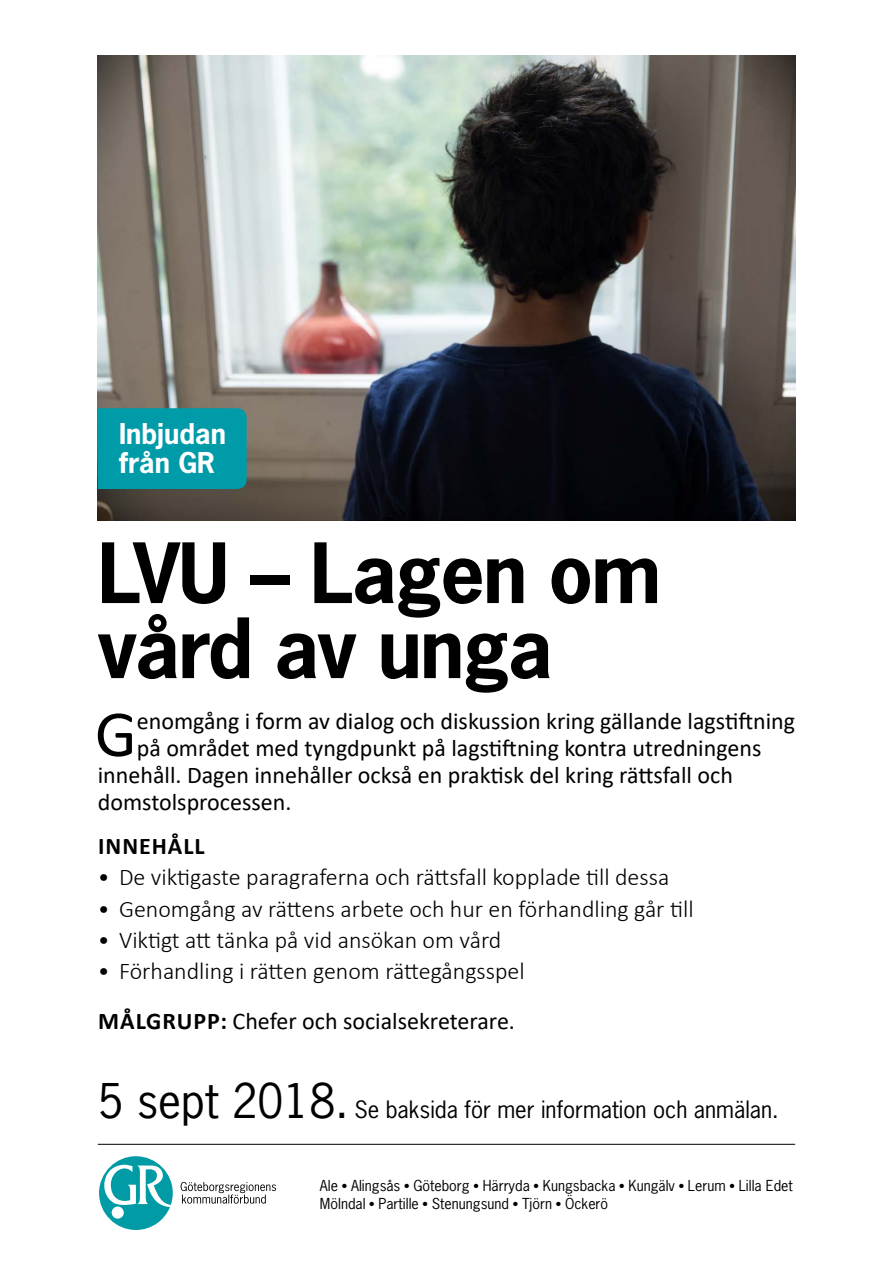
<style>
.page{position:relative;width:893px;height:1263px;background:#fff}
.page>*{position:absolute;margin:0;border:0;box-sizing:border-box;transform-origin:0 0}
.t1{font:700 78px/75px "News Gothic";letter-spacing:-.02em;color:#000}
.t2{font:66.6px "Calibri";color:#000}
.t3{font:700 27px/28.5px "News Gothic";color:#fff}
.t4{font:300 24px/50.4px "Calibri";color:#000}
.t5{font:24px "Calibri";color:#000}
.t6{font:700 24px "Calibri";letter-spacing:.04em;color:#000}
.t7{font:22.5px "News Gothic";color:#000}
.t8{font:14.25px/18.8px "News Gothic";color:#000}
.s1{font-weight:700}
.s2{font-weight:400}
.s3{font-size:45px}
</style>
<div class="page">
<svg style="left:181px;top:1182px;width:95px;height:22px"></svg>
<svg style="left:99px;top:1156px;width:74px;height:74px"></svg>
<hr style="left:98px;top:1144px;width:697px;height:1px;background:#000">
<img style="left:98px;top:55px;width:697px;height:465px">
<div style="left:98px;top:408px;width:149px;height:81px;background:#009ba9"></div>
<p class="t3" style="left:119px;top:419px;width:108px">Inbjudan från GR</p>
<h1 class="t1" style="left:98px;top:535px;width:565px">LVU – Lagen om vård av unga</h1>
<h2 class="t2" style="left:95px;top:688px;width:43px">G</h2>
<p class="t5" style="left:137px;top:704px;width:660px">enomgång i form av dialog och diskussion kring gällande lagstiftning</p>
<p class="t5" style="left:137px;top:731px;width:626px">på området med tyngdpunkt på lagstiftning kontra utredningens</p>
<p class="t5" style="left:98px;top:758px;width:637px">innehåll. Dagen innehåller också en praktisk del kring rättsfall och</p>
<p class="t5" style="left:98px;top:785px;width:195px">domstolsprocessen.</p>
<p class="t6" style="left:98px;top:829px;width:108px">INNEHÅLL</p>
<p class="t4" style="left:98px;top:852px;width:573px">• De viktigaste paragraferna och rättsfall kopplade till dessa</p>
<p class="t4" style="left:98px;top:883px;width:597px">• Genomgång av rättens arbete och hur en förhandling går till</p>
<p class="t4" style="left:98px;top:914px;width:405px">• Viktigt att tänka på vid ansökan om vård</p>
<p class="t4" style="left:98px;top:946px;width:428px">• Förhandling i rätten genom rättegångsspel<br><span class="s1">MÅLGRUPP:</span> <span class="s2">Chefer och socialsekreterare.</span></p>
<p class="t7" style="left:98px;top:1095px;width:682px"><span class="s3">5 sept 2018.</span> Se baksida för mer information och anmälan.</p>
<p class="t8" style="left:320px;top:1176px;width:474px">Ale ● Alingsås ● Göteborg ● Härryda ● Kungsbacka ● Kungälv ● Lerum ● Lilla Edet<br>Mölndal ● Partille ● Stenungsund ● Tjörn ● Öckerö</p>
</div>
